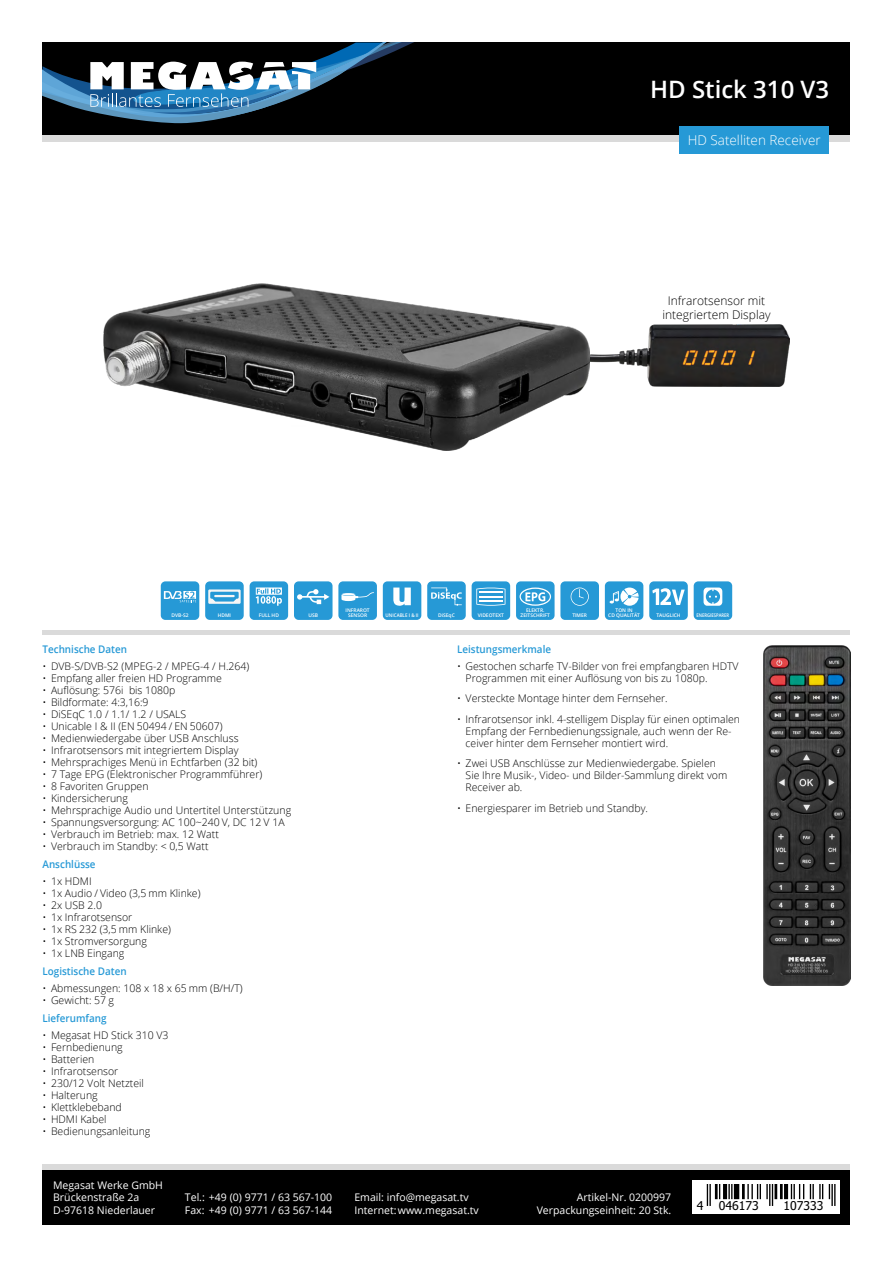
<style>
.page{position:relative;width:893px;height:1263px;background:#fff}
.page>*{position:absolute;margin:0;border:0;box-sizing:border-box;transform-origin:0 0}
.t1{font:600 24px "Open Sans";color:#fff}
.t2{font:300 13.5px "Open Sans";color:#fff}
.t3{font:12.15px "Tahoma";color:#000}
.t4{font:300 12px/14.4px "Open Sans";color:#000;text-align:center}
.t5{font:300 10.5px/12px "Open Sans";color:#000}
.t6{font:10.5px/12.6px "Open Sans";color:#fff}
.t7{font:600 10.5px "Open Sans";color:#2699d6;scale:.94 1}
.t8{font:600 4.95px "Open Sans";color:#fff}
.t9{font:600 4.95px "Open Sans";color:#fff;scale:.86 1}
.t10{font:600 4.95px "Open Sans";color:#fff;scale:.92 1}
</style>
<div class="page">
<div style="left:43px;top:43px;width:807px;height:92px;background:#000"></div>
<div style="left:43px;top:135px;width:807px;height:7px;background:#dadada"></div>
<div style="left:43px;top:1164px;width:807px;height:6px;background:#dadada"></div>
<div style="left:43px;top:630px;width:807px;height:5px;background:#dadada"></div>
<div style="left:43px;top:1170px;width:807px;height:54px;background:#000"></div>
<svg style="left:43px;top:43px;width:369px;height:80px"></svg>
<img style="left:763px;top:645px;width:87px;height:341px">
<div style="left:692px;top:1181px;width:148px;height:33px;background:#fff"></div>
<div style="left:679px;top:126px;width:150px;height:27px;background:#2699d6"></div>
<svg style="left:706px;top:1184px;width:123px;height:22px"></svg>
<svg style="left:707px;top:1184px;width:1px;height:22px"></svg>
<hr style="left:709px;top:1184px;width:2px;height:22px;background:#000">
<hr style="left:715px;top:1184px;width:3px;height:15px;background:#000">
<svg style="left:719px;top:1184px;width:1px;height:15px"></svg>
<hr style="left:723px;top:1184px;width:4px;height:15px;background:#000">
<svg style="left:728px;top:1184px;width:4px;height:15px"></svg>
<div style="left:734px;top:1184px;width:5px;height:15px;background:#000"></div>
<hr style="left:742px;top:1184px;width:3px;height:15px;background:#000">
<svg style="left:747px;top:1184px;width:26px;height:22px"></svg>
<hr style="left:774px;top:1184px;width:3px;height:15px;background:#000">
<hr style="left:780px;top:1184px;width:3px;height:15px;background:#000">
<hr style="left:784px;top:1184px;width:4px;height:15px;background:#000">
<svg style="left:791px;top:1184px;width:13px;height:15px"></svg>
<svg style="left:810px;top:1184px;width:13px;height:15px"></svg>
<svg style="left:829px;top:1184px;width:6px;height:22px"></svg>
<img style="left:590px;top:324px;width:200px;height:62px">
<img style="left:103px;top:284px;width:487px;height:167px">
<div style="left:161px;top:581px;width:38px;height:39px;background:#2699d6;border-radius:5px"></div>
<svg style="left:164px;top:591px;width:32px;height:11px"></svg>
<div style="left:250px;top:581px;width:38px;height:39px;background:#2699d6;border-radius:5px"></div>
<svg style="left:256px;top:587px;width:26px;height:19px"></svg>
<div style="left:205px;top:581px;width:39px;height:39px;background:#2699d6;border-radius:5px"></div>
<svg style="left:208px;top:589px;width:33px;height:15px"></svg>
<div style="left:383px;top:581px;width:38px;height:39px;background:#2699d6;border-radius:5px"></div>
<svg style="left:393px;top:587px;width:18px;height:19px"></svg>
<div style="left:294px;top:581px;width:39px;height:39px;background:#2699d6;border-radius:5px"></div>
<svg style="left:297px;top:589px;width:32px;height:15px"></svg>
<div style="left:560px;top:581px;width:39px;height:39px;background:#2699d6;border-radius:5px"></div>
<svg style="left:571px;top:587px;width:18px;height:19px"></svg>
<div style="left:472px;top:581px;width:38px;height:39px;background:#2699d6;border-radius:5px"></div>
<svg style="left:476px;top:587px;width:29px;height:19px"></svg>
<hr style="left:479px;top:600px;width:24px;height:2px;background:#fff">
<div style="left:516px;top:581px;width:39px;height:39px;background:#2699d6;border-radius:5px"></div>
<svg style="left:520px;top:587px;width:31px;height:19px"></svg>
<div style="left:427px;top:581px;width:39px;height:39px;background:#2699d6;border-radius:5px"></div>
<svg style="left:431px;top:587px;width:31px;height:19px"></svg>
<div style="left:649px;top:581px;width:39px;height:39px;background:#2699d6;border-radius:5px"></div>
<svg style="left:652px;top:588px;width:33px;height:17px"></svg>
<div style="left:694px;top:581px;width:38px;height:39px;background:#2699d6;border-radius:5px"></div>
<svg style="left:703px;top:587px;width:19px;height:19px"></svg>
<div style="left:605px;top:581px;width:38px;height:39px;background:#2699d6;border-radius:5px"></div>
<svg style="left:610px;top:587px;width:29px;height:19px"></svg>
<div style="left:338px;top:581px;width:39px;height:39px;background:#2699d6;border-radius:5px"></div>
<svg style="left:341px;top:592px;width:33px;height:9px"></svg>
<h1 class="t1" style="left:650px;top:73px;width:181px">HD Stick 310 V3</h1>
<p class="t2" style="left:688px;top:131px;width:134px">HD Satelliten Receiver</p>
<p class="t4" style="left:662px;top:293px;width:110px">Infrarotsensor mit integriertem Display</p>
<p class="t8" style="left:346px;top:607px;width:26px">INFRAROT</p>
<p class="t8" style="left:615px;top:607px;width:19px">TON IN</p>
<p class="t8" style="left:526px;top:607px;width:20px">ELEKTR.</p>
<p class="t8" style="left:438px;top:612px;width:18px">DiSEqC</p>
<p class="t8" style="left:608px;top:612px;width:33px">CD QUALITÄT</p>
<p class="t8" style="left:656px;top:612px;width:26px">TAUGLICH</p>
<p class="t9" style="left:696px;top:612px;width:40px">ENERGIESPARER</p>
<p class="t8" style="left:172px;top:612px;width:19px">DVB-S2</p>
<p class="t8" style="left:218px;top:612px;width:15px">HDMI</p>
<p class="t8" style="left:259px;top:612px;width:22px">FULL HD</p>
<p class="t8" style="left:308px;top:612px;width:11px">USB</p>
<p class="t10" style="left:385px;top:612px;width:38px">UNICABLE I &amp; II</p>
<p class="t8" style="left:478px;top:612px;width:28px">VIDEOTEXT</p>
<p class="t8" style="left:521px;top:612px;width:31px">ZEITSCHRIFT</p>
<p class="t8" style="left:572px;top:612px;width:16px">TIMER</p>
<p class="t8" style="left:348px;top:612px;width:21px">SENSOR</p>
<p class="t7" style="left:43px;top:642px;width:91px">Technische Daten</p>
<p class="t7" style="left:457px;top:642px;width:102px">Leistungsmerkmale</p>
<p class="t5" style="left:43px;top:660px;width:208px">• DVB-S/DVB-S2 (MPEG-2 / MPEG-4 / H.264)</p>
<p class="t5" style="left:43px;top:672px;width:181px">• Empfang aller freien HD Programme</p>
<p class="t5" style="left:43px;top:684px;width:134px">• Auflösung: 576i bis 1080p</p>
<p class="t5" style="left:43px;top:696px;width:108px">• Bildformate: 4:3,16:9</p>
<p class="t5" style="left:43px;top:708px;width:145px">• DiSEqC 1.0 / 1.1/ 1.2 / USALS</p>
<p class="t5" style="left:43px;top:720px;width:182px">• Unicable I &amp; II (EN 50494 / EN 50607)</p>
<p class="t5" style="left:43px;top:732px;width:198px">• Medienwiedergabe über USB Anschluss</p>
<p class="t5" style="left:43px;top:744px;width:198px">• Infrarotsensors mit integriertem Display</p>
<p class="t5" style="left:43px;top:756px;width:216px">• Mehrsprachiges Menü in Echtfarben (32 bit)</p>
<p class="t5" style="left:43px;top:768px;width:221px">• 7 Tage EPG (Elektronischer Programmführer)</p>
<p class="t5" style="left:43px;top:780px;width:108px">• 8 Favoriten Gruppen</p>
<p class="t5" style="left:43px;top:792px;width:87px">• Kindersicherung</p>
<p class="t5" style="left:43px;top:804px;width:250px">• Mehrsprachige Audio und Untertitel Unterstützung</p>
<p class="t5" style="left:43px;top:816px;width:244px">• Spannungsversorgung: AC 100~240 V, DC 12 V 1A</p>
<p class="t5" style="left:43px;top:828px;width:178px">• Verbrauch im Betrieb: max. 12 Watt</p>
<p class="t5" style="left:43px;top:840px;width:168px">• Verbrauch im Standby: &lt; 0,5 Watt</p>
<p class="t7" style="left:43px;top:857px;width:58px">Anschlüsse</p>
<p class="t5" style="left:43px;top:874px;width:51px">• 1x HDMI</p>
<p class="t5" style="left:43px;top:886px;width:160px">• 1x Audio / Video (3,5 mm Klinke)</p>
<p class="t5" style="left:43px;top:898px;width:61px">• 2x USB 2.0</p>
<p class="t5" style="left:43px;top:910px;width:91px">• 1x Infrarotsensor</p>
<p class="t5" style="left:43px;top:922px;width:130px">• 1x RS 232 (3,5 mm Klinke)</p>
<p class="t5" style="left:43px;top:934px;width:106px">• 1x Stromversorgung</p>
<p class="t5" style="left:43px;top:946px;width:83px">• 1x LNB Eingang</p>
<p class="t5" style="left:466px;top:660px;width:275px;text-indent:-9px">• Gestochen scharfe TV-Bilder von frei empfangbaren HDTV<br>Programmen mit einer Auflösung von bis zu 1080p.</p>
<p class="t5" style="left:457px;top:692px;width:212px">• Versteckte Montage hinter dem Fernseher.</p>
<p class="t5" style="left:466px;top:713px;width:276px;text-indent:-9px">• Infrarotsensor inkl. 4-stelligem Display für einen optimalen<br>Empfang der Fernbedienungssignale, auch wenn der Re&shy;ceiver hinter dem Fernseher montiert wird.</p>
<p class="t5" style="left:466px;top:757px;width:263px;text-indent:-9px">• Zwei USB Anschlüsse zur Medienwiedergabe. Spielen<br>Sie Ihre Musik-, Video- und Bilder-Sammlung direkt vom<br>Receiver ab.</p>
<p class="t5" style="left:457px;top:802px;width:192px">• Energiesparer im Betrieb und Standby.</p>
<p class="t7" style="left:43px;top:964px;width:91px">Logistische Daten</p>
<p class="t5" style="left:43px;top:981px;width:202px">• Abmessungen: 108 x 18 x 65 mm (B/H/T)</p>
<p class="t5" style="left:43px;top:993px;width:73px">• Gewicht: 57 g</p>
<p class="t7" style="left:43px;top:1011px;width:70px">Lieferumfang</p>
<p class="t5" style="left:43px;top:1028px;width:127px">• Megasat HD Stick 310 V3</p>
<p class="t5" style="left:43px;top:1040px;width:82px">• Fernbedienung</p>
<p class="t5" style="left:43px;top:1052px;width:53px">• Batterien</p>
<p class="t5" style="left:43px;top:1064px;width:77px">• Infrarotsensor</p>
<p class="t5" style="left:43px;top:1076px;width:103px">• 230/12 Volt Netzteil</p>
<p class="t5" style="left:43px;top:1088px;width:57px">• Halterung</p>
<p class="t5" style="left:43px;top:1100px;width:81px">• Klettklebeband</p>
<p class="t5" style="left:43px;top:1112px;width:65px">• HDMI Kabel</p>
<p class="t5" style="left:43px;top:1124px;width:109px">• Bedienungsanleitung</p>
<p class="t6" style="left:53px;top:1178px;width:111px">Megasat Werke GmbH<br>Brückenstraße 2a<br>D-97618 Niederlauer</p>
<p class="t6" style="left:185px;top:1191px;width:149px">Tel.: +49 (0) 9771 / 63 567-100<br>Fax: +49 (0) 9771 / 63 567-144</p>
<p class="t6" style="left:354px;top:1191px;width:126px">Email: info@megasat.tv<br>Internet:www.megasat.tv</p>
<p class="t6" style="left:577px;top:1191px;width:96px">Artikel-Nr. 0200997</p>
<p class="t6" style="left:537px;top:1203px;width:136px">Verpackungseinheit: 20 Stk.</p>
<p class="t3" style="left:697px;top:1197px;width:8px">4</p>
<p class="t3" style="left:719px;top:1197px;width:41px">046173</p>
<p class="t3" style="left:783px;top:1197px;width:41px">107333</p>
</div>
